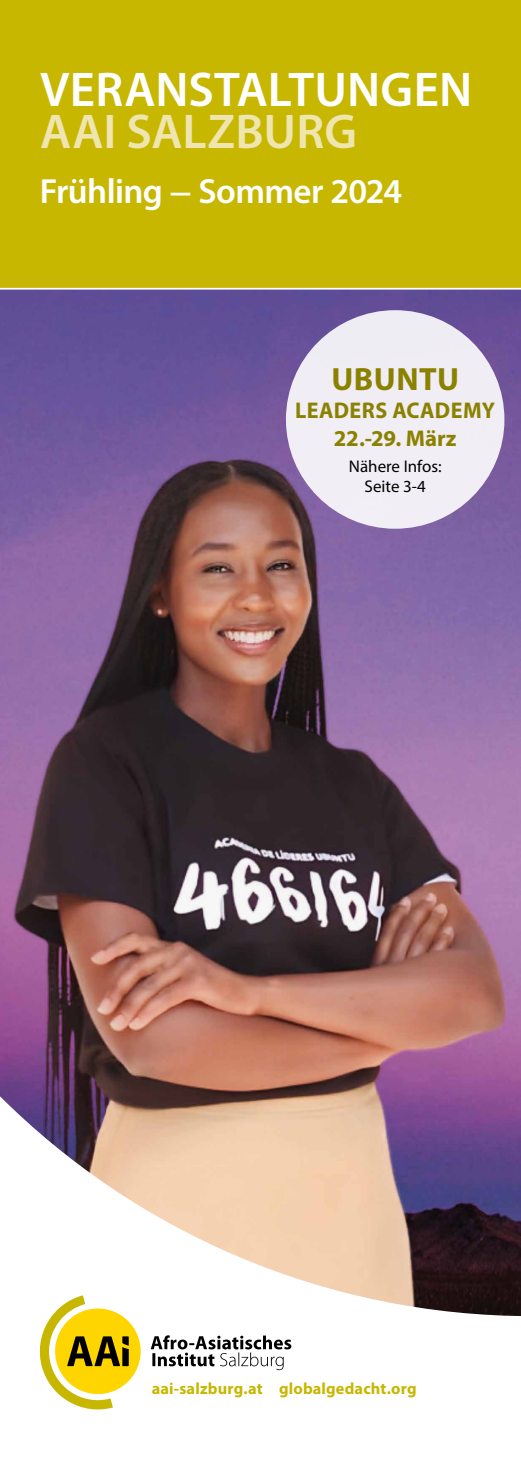
<style>
.page{position:relative;width:521px;height:1474px;background:#fff}
.page>*{position:absolute;margin:0;border:0;box-sizing:border-box;transform-origin:0 0}
.t1{font:600 49px "Myriad Pro";letter-spacing:.005em;color:#fff}
.t2{font:600 49px "Myriad Pro";color:#eee5af}
.t3{font:600 35px "Myriad Pro";letter-spacing:-.015em;color:#fff}
.t4{font:700 32.2px "Myriad Pro";letter-spacing:.01em;color:#8b8100}
.t5{font:700 22.75px/28px "Myriad Pro";letter-spacing:.01em;color:#8b8100;text-align:center}
.t6{font:16.97px/20.3px "Myriad Pro";color:#000;text-align:center}
.t7{font:700 16.28px "Myriad Pro";letter-spacing:.01em;color:#c8b700}
</style>
<div class="page">
<hr style="left:0;top:0;width:1px;height:1473px;background:#f8f4de">
<img style="left:0;top:289px;width:521px;height:806px">
<div style="left:0;top:0;width:521px;height:288px;background:#c8b700"></div>
<svg style="left:0;top:1095px;width:521px;height:362px"></svg>
<svg style="left:151px;top:1335px;width:140px;height:35px"></svg>
<div style="left:55px;top:1308px;width:86px;height:85px;background:#ffd500;border-radius:50%"></div>
<svg style="left:34px;top:1295px;width:95px;height:120px"></svg>
<div style="left:286px;top:310px;width:218px;height:218px;background:#f1eef5;border-radius:50%"></div>
<hr style="left:0;top:288px;width:521px;height:1px;background:#fff">
<h1 class="t1" style="left:40px;top:59px;width:434px">VERANSTALTUNGEN</h1>
<h1 class="t2" style="left:40px;top:101px;width:318px">AAI SALZBURG</h1>
<h2 class="t3" style="left:40px;top:168px;width:364px">Frühling – Sommer 2024</h2>
<h3 class="t4" style="left:331px;top:358px;width:129px">UBUNTU</h3>
<h3 class="t5" style="left:295px;top:395px;width:201px">LEADERS ACADEMY<br>22.-29. März</h3>
<p class="t6" style="left:349px;top:455px;width:94px">Nähere Infos:<br>Seite 3-4</p>
<p class="t7" style="left:152px;top:1378px;width:266px">aai-salzburg.at globalgedacht.org</p>
</div>
